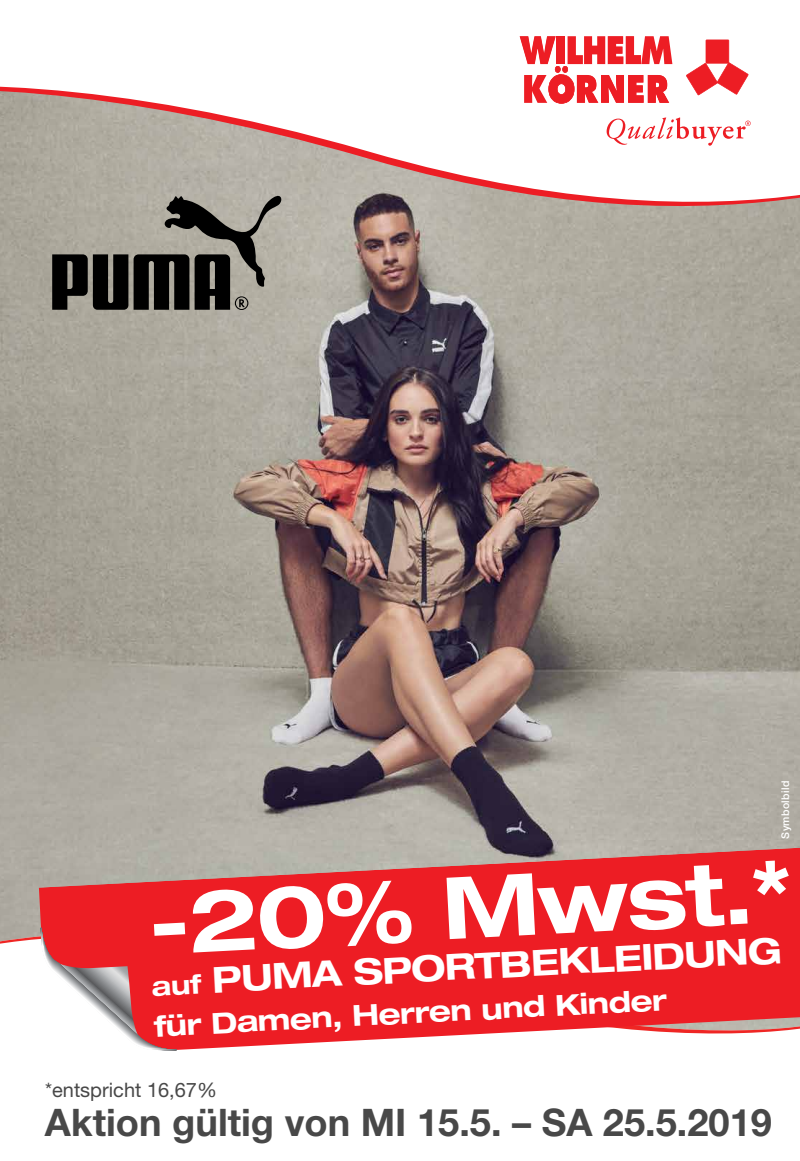
<style>
.page{position:relative;width:800px;height:1161px;background:#fff}
.page>*{position:absolute;margin:0;border:0;box-sizing:border-box;transform-origin:0 0}
.t1{font:700 expanded 86px "Helvetica Neue LT Pro";color:#fff}
.t2{font:700 38px "Helvetica Neue LT Pro";color:#484848}
.t3{font:700 expanded 36px "Helvetica Neue LT Pro";color:#fff}
.t4{font:700 expanded 29px "Helvetica Neue LT Pro";color:#fff}
.t5{font:20px "Helvetica Neue LT Pro";color:#484848}
.t6{font:500 10.6px "Helvetica Neue LT Pro";letter-spacing:.03em;color:#fff}
.s1{font-size:26.4px}
</style>
<div class="page">
<img style="left:0;top:221px;width:800px;height:700px">
<svg style="left:0;top:921px;width:39px;height:23px"></svg>
<svg style="left:39px;top:848px;width:761px;height:202px;background:#e63c41"></svg>
<svg style="left:41px;top:927px;width:136px;height:124px"></svg>
<svg style="left:0;top:86px;width:800px;height:135px"></svg>
<svg style="left:52px;top:254px;width:76px;height:56px;background:#292825"></svg>
<svg style="left:134px;top:195px;width:148px;height:115px;background:#6c6a62"></svg>
<svg style="left:520px;top:36px;width:152px;height:68px"></svg>
<svg style="left:686px;top:40px;width:63px;height:55px"></svg>
<svg style="left:607px;top:117px;width:144px;height:29px"></svg>
<p class="t6" style="left:779px;top:839px;width:59px;rotate:-90deg">Symbolbild</p>
<h1 class="t1" style="left:146px;top:870px;width:645px;rotate:-3deg">-20% Mwst.*</h1>
<p class="t3" style="left:150px;top:960px;width:632px;rotate:-3deg"><span class="s1">auf</span> PUMA SPORTBEKLEIDUNG</p>
<p class="t4" style="left:153px;top:1008px;width:515px;rotate:-3deg">für Damen, Herren und Kinder</p>
<p class="t5" style="left:45px;top:1078px;width:173px">*entspricht 16,67%</p>
<p class="t2" style="left:45px;top:1099px;width:729px">Aktion gültig von MI 15.5. – SA 25.5.2019</p>
</div>
